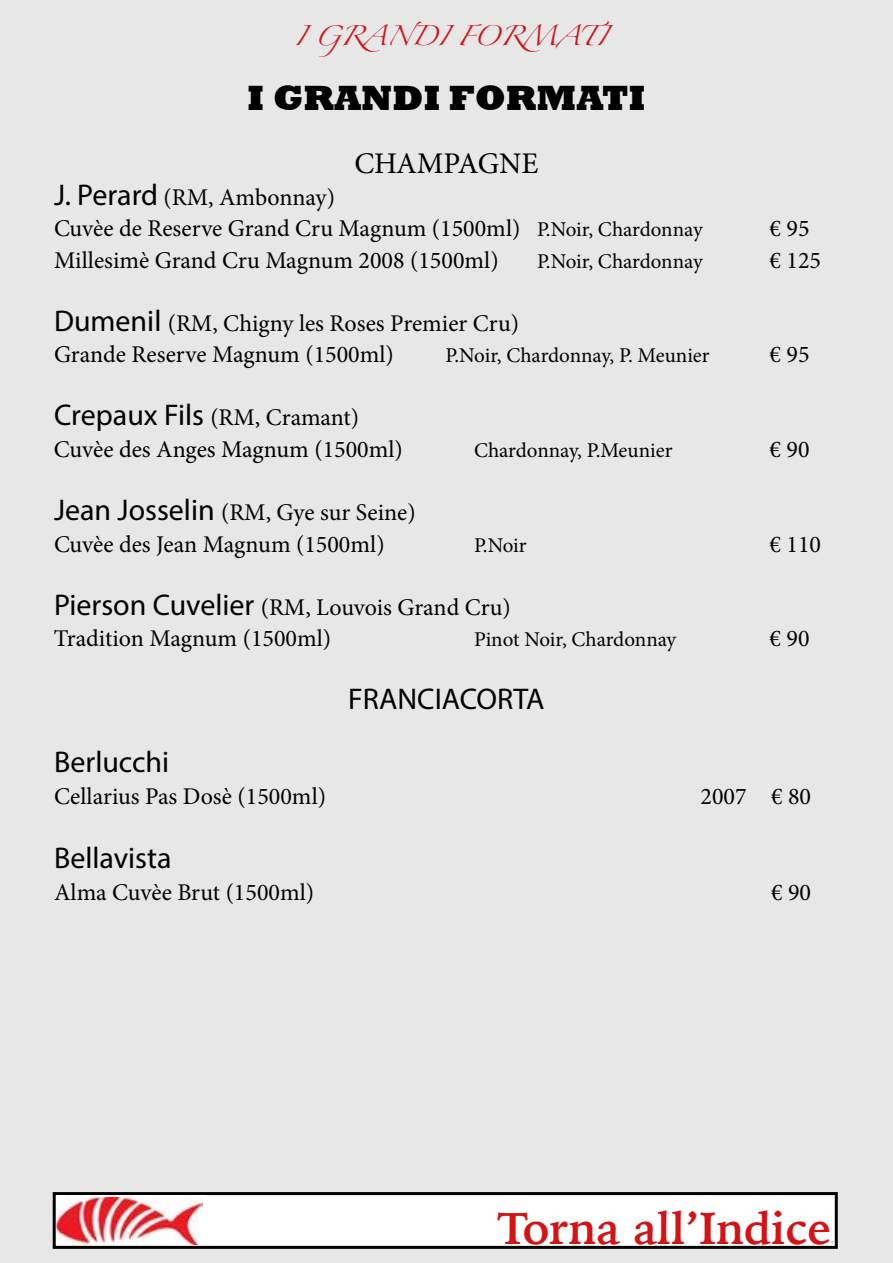
<style>
.page{position:relative;width:893px;height:1263px;background:#e7e7e7}
.page>*{position:absolute;margin:0;border:0;box-sizing:border-box;transform-origin:0 0}
.t1{font:700 45px "Iowan Old Style";color:#d51317}
.t2{font:800 36px "Rockwell";color:#000}
.t3{font:30px "Myriad Pro";color:#000}
.t4{font:30px "Minion Pro";color:#000}
.t5{font:24px/31.5px "Minion Pro";color:#000}
.t6{font:21px "Minion Pro";letter-spacing:-.005em;color:#000}
.t7{font:18px "Zapfino";color:#d51317}
.s1{font-family:"Myriad Pro";font-size:30px}
.s2{font-size:21px}
</style>
<div class="page">
<div style="left:54px;top:1193px;width:782px;height:54px;background:#fff"></div>
<div style="left:53px;top:1192px;width:785px;height:57px;border:3px solid #000"></div>
<div style="left:56px;top:1196px;width:151px;height:49px;background:linear-gradient(to bottom,#fff,#fff)"></div>
<img style="left:56px;top:1198px;width:147px;height:47px">
<p class="t7" style="left:294px;top:28px;width:316px">I GRANDI FORMATI</p>
<h2 class="t2" style="left:248px;top:78px;width:399px">I GRANDI FORMATI</h2>
<p class="t4" style="left:354px;top:144px;width:186px">CHAMPAGNE</p>
<p class="t5" style="left:54px;top:182px;width:650px"><span class="s1">J. Perard</span> (RM, Ambonnay)<br>Cuvèe de Reserve Grand Cru Magnum (1500ml) <span class="s2">P.Noir, Chardonnay</span></p>
<p class="t5" style="left:769px;top:213px;width:42px">€ 95</p>
<p class="t5" style="left:54px;top:245px;width:446px">Millesimè Grand Cru Magnum 2008 (1500ml)</p>
<p class="t6" style="left:537px;top:247px;width:167px">P.Noir, Chardonnay</p>
<p class="t5" style="left:769px;top:245px;width:53px">€ 125</p>
<p class="t5" style="left:54px;top:308px;width:467px"><span class="s1">Dumenil</span> (RM, Chigny les Roses Premier Cru)<br>Grande Reserve Magnum (1500ml)</p>
<p class="t6" style="left:446px;top:342px;width:266px">P.Noir, Chardonnay, P. Meunier</p>
<p class="t5" style="left:769px;top:339px;width:42px">€ 95</p>
<p class="t5" style="left:54px;top:402px;width:350px"><span class="s1">Crepaux Fils</span> (RM, Cramant)<br>Cuvèe des Anges Magnum (1500ml)</p>
<p class="t5" style="left:54px;top:497px;width:363px"><span class="s1">Jean Josselin</span> (RM, Gye sur Seine)<br>Cuvèe des Jean Magnum (1500ml)</p>
<p class="t6" style="left:474px;top:436px;width:200px">Chardonnay, P.Meunier</p>
<p class="t5" style="left:769px;top:434px;width:42px">€ 90</p>
<p class="t6" style="left:474px;top:531px;width:54px">P.Noir</p>
<p class="t5" style="left:770px;top:528px;width:53px">€ 110</p>
<p class="t5" style="left:54px;top:591px;width:458px"><span class="s1">Pierson Cuvelier</span> (RM, Louvois Grand Cru)<br>Tradition Magnum (1500ml)</p>
<p class="t6" style="left:474px;top:625px;width:204px">Pinot Noir, Chardonnay</p>
<p class="t5" style="left:769px;top:623px;width:42px">€ 90</p>
<p class="t3" style="left:348px;top:680px;width:198px">FRANCIACORTA</p>
<p class="t3" style="left:54px;top:743px;width:117px">Berlucchi</p>
<p class="t5" style="left:54px;top:780px;width:274px">Cellarius Pas Dosè (1500ml)</p>
<p class="t5" style="left:700px;top:780px;width:112px">2007 € 80</p>
<p class="t3" style="left:54px;top:839px;width:119px">Bellavista</p>
<p class="t5" style="left:54px;top:876px;width:262px">Alma Cuvèe Brut (1500ml)</p>
<p class="t5" style="left:771px;top:876px;width:42px">€ 90</p>
<h1 class="t1" style="left:498px;top:1187px;width:335px">Torna all’Indice</h1>
</div>
